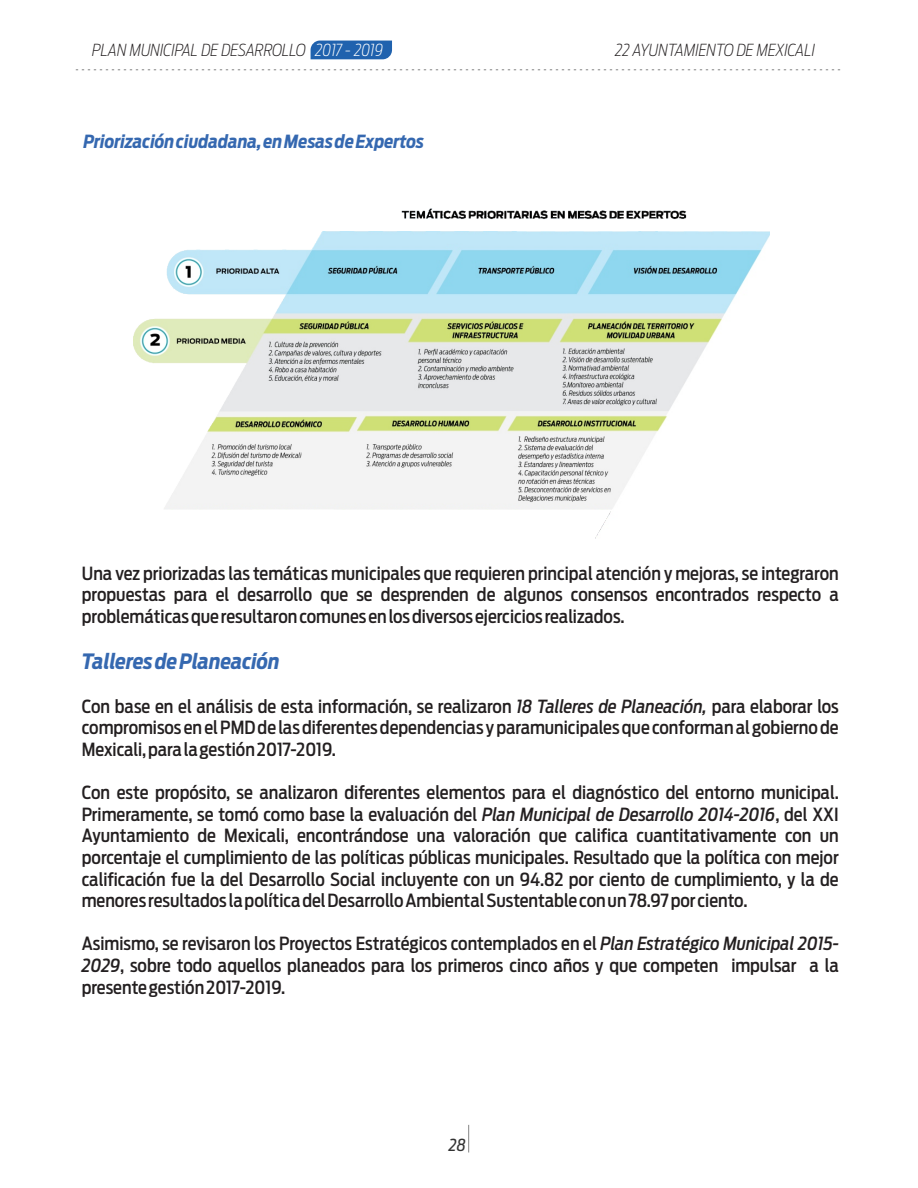
<style>
.page{position:relative;width:918px;height:1188px;background:#fff}
.page>*{position:absolute;margin:0;border:0;box-sizing:border-box;transform-origin:0 0}
.t1{font:italic 700 21px "Antenna Cond";color:#3568b0}
.t2{font:500 18px/21.6px "Antenna Cond";color:#231f20;text-align:justify}
.t3{font:italic 700 18px "Antenna Cond";color:#3568b0}
.t4{font:italic 200 16.5px "Antenna Cond";color:#231f20}
.t5{font:italic 16.5px "Antenna Cond";color:#333}
.s1{color:#fff}
.s2{font-style:italic}
</style>
<div class="page">
<svg style="left:311px;top:41px;width:81px;height:18px"></svg>
<svg style="left:76px;top:69px;width:765px;height:1px"></svg>
<svg style="left:468px;top:1125px;width:1px;height:27px"></svg>
<img style="left:134px;top:208px;width:636px;height:331px">
<p class="t4" style="left:92px;top:43px;width:292px">PLAN MUNICIPAL DE DESARROLLO <span class="s1">2017 - 2019</span></p>
<p class="t4" style="left:615px;top:43px;width:202px">22 AYUNTAMIENTO DE MEXICALI</p>
<p class="t3" style="left:84px;top:133px;width:342px">Priorización ciudadana,en Mesas de Expertos</p>
<p class="t2" style="left:82px;top:563px;width:758px">Una vez priorizadas las temáticas municipales que requieren principal atención y mejoras, se integraron propuestas para el desarrollo que se desprenden de algunos consensos encontrados respecto a problemáticas que resultaron comunes en los diversos ejercicios realizados.</p>
<p class="t1" style="left:82px;top:652px;width:199px">Talleres de Planeación</p>
<p class="t2" style="left:82px;top:697px;width:758px">Con base en el análisis de esta información, se realizaron <span class="s2">18 Talleres de Planeación,</span> para elaborar los compromisos en el PMD de las diferentes dependencias y paramunicipales que conforman al gobierno de Mexicali,para la gestión 2017-2019.</p>
<p class="t2" style="left:82px;top:783px;width:759px">Con este propósito, se analizaron diferentes elementos para el diagnóstico del entorno municipal.<br>Primeramente, se tomó como base la evaluación del <span class="s2">Plan Municipal de Desarrollo 2014-2016</span>, del XXI Ayuntamiento de Mexicali, encontrándose una valoración que califica cuantitativamente con un porcentaje el cumplimiento de las políticas públicas municipales. Resultado que la política con mejor calificación fue la del Desarrollo Social incluyente con un 94.82 por ciento de cumplimiento, y la de menores resultados la política del Desarrollo Ambiental Sustentable con un 78.97 por ciento.</p>
<p class="t2" style="left:82px;top:934px;width:759px">Asimismo, se revisaron los Proyectos Estratégicos contemplados en el <span class="s2">Plan Estratégico Municipal 2015- 2029</span>, sobre todo aquellos planeados para los primeros cinco años y que competen impulsar a la presente gestión 2017-2019.</p>
<p class="t5" style="left:449px;top:1137px;width:19px">28</p>
</div>
